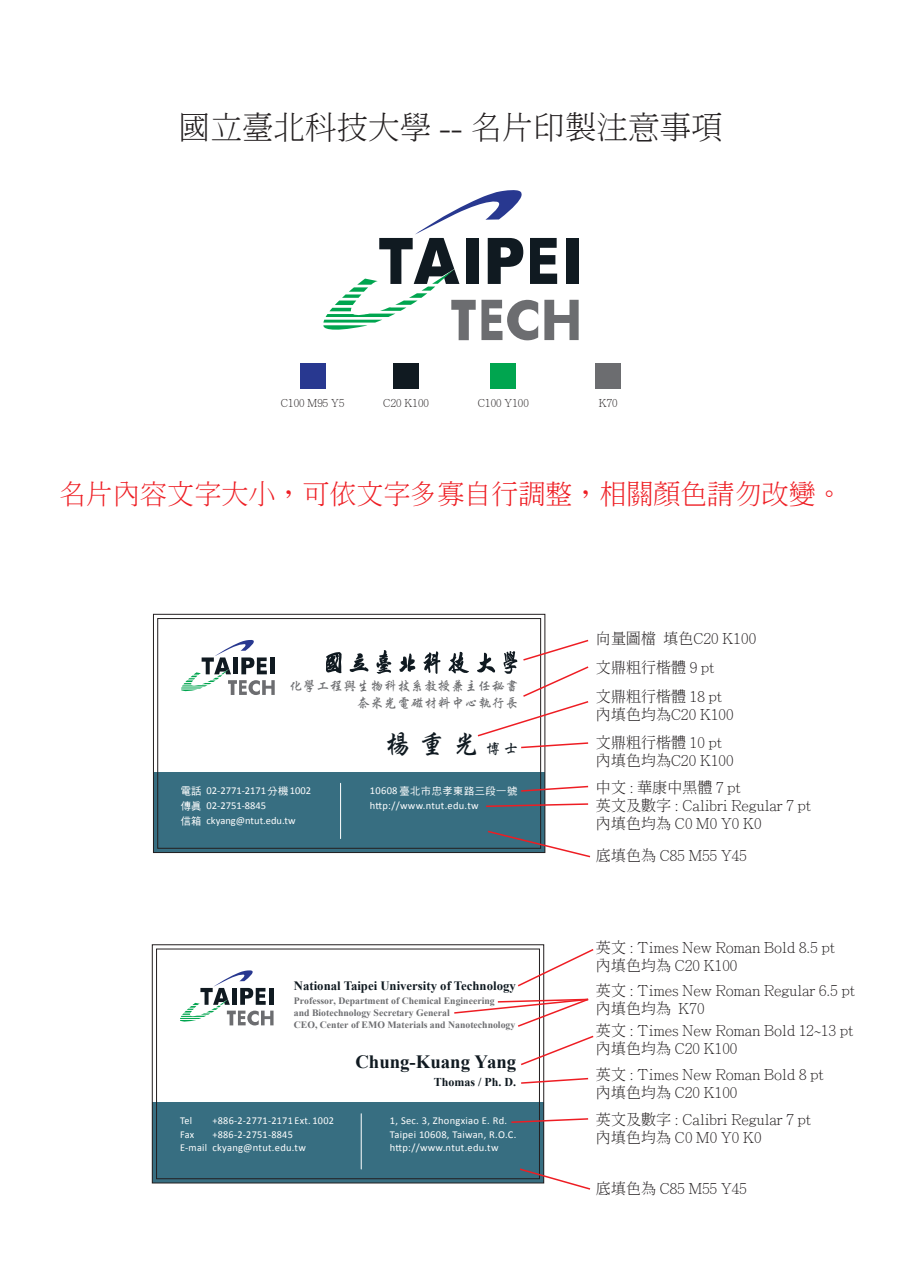
<style>
.page{position:relative;width:902px;height:1272px;background:#fff}
.page>*{position:absolute;margin:0;border:0;box-sizing:border-box;transform-origin:0 0}
.t1{font:300 31.5px "Adobe Ming Std";color:#231f20}
.t2{font:300 27px "Adobe Ming Std";color:#ee1d23}
.t3{font:27px "Singkai EG Bold Big 5";color:#101a21}
.t4{font:700 18.75px "Times New Roman";color:#101a21}
.t5{font:300 15px/18px "Adobe Ming Std";color:#231f20}
.t6{font:13.5px/16.2px "Singkai EG Bold Big 5";color:#6c6d70;text-align:right}
.t7{font:700 12.75px "Times New Roman";color:#101a21}
.t8{font:700 12px "Times New Roman";color:#101a21}
.t9{font:300 10.95px "Adobe Ming Std";color:#231f20}
.t10{font:10.5px/13.5px "Calibri";letter-spacing:.025em;color:#fff}
.t11{font:10.5px/15px "Calibri";color:#fff}
.t12{font:500 10.5px "Hei";letter-spacing:.025em;color:#fff}
.t13{font:700 9.75px/12px "Times New Roman";color:#6c6d70}
.s1{font-size:15px}
.s2{font-family:"Hei";font-weight:500}
.s3{font-family:"Calibri";font-weight:400}
</style>
<div class="page">
<svg style="left:323px;top:190px;width:255px;height:150px"></svg>
<div style="left:300px;top:363px;width:25px;height:26px;background:#283890"></div>
<div style="left:393px;top:363px;width:26px;height:26px;background:#101a21"></div>
<div style="left:490px;top:363px;width:26px;height:26px;background:#00a54f"></div>
<div style="left:595px;top:363px;width:26px;height:26px;background:#6c6d70"></div>
<div style="left:153px;top:771px;width:392px;height:81px;background:#376e81"></div>
<div style="left:153px;top:614px;width:392px;height:238px;border:1px solid #231f20"></div>
<hr style="left:340px;top:783px;width:1px;height:55px;background:#fff">
<svg style="left:181px;top:640px;width:94px;height:55px"></svg>
<svg style="left:376px;top:650px;width:16px;height:24px"></svg>
<svg style="left:349px;top:653px;width:20px;height:19px"></svg>
<svg style="left:448px;top:651px;width:21px;height:22px"></svg>
<svg style="left:399px;top:651px;width:41px;height:23px"></svg>
<svg style="left:326px;top:652px;width:16px;height:21px"></svg>
<div style="left:157px;top:618px;width:384px;height:230px;border:1px solid #231f20"></div>
<div style="left:152px;top:1102px;width:391px;height:80px;background:#376e81"></div>
<div style="left:152px;top:944px;width:392px;height:239px;border:1px solid #231f20"></div>
<hr style="left:361px;top:1113px;width:1px;height:55px;background:#fff">
<svg style="left:180px;top:970px;width:93px;height:55px"></svg>
<svg style="left:477px;top:638px;width:112px;height:111px"></svg>
<svg style="left:521px;top:785px;width:68px;height:7px"></svg>
<svg style="left:486px;top:802px;width:103px;height:5px"></svg>
<svg style="left:486px;top:829px;width:105px;height:29px"></svg>
<svg style="left:516px;top:947px;width:78px;height:40px"></svg>
<svg style="left:454px;top:997px;width:135px;height:31px"></svg>
<svg style="left:521px;top:1076px;width:68px;height:8px"></svg>
<svg style="left:521px;top:1034px;width:73px;height:32px"></svg>
<svg style="left:511px;top:1117px;width:78px;height:6px"></svg>
<svg style="left:518px;top:1167px;width:73px;height:23px"></svg>
<h1 class="t1" style="left:179px;top:110px;width:545px">國立臺北科技大學 -- 名片印製注意事項</h1>
<p class="t9" style="left:281px;top:397px;width:65px">C100 M95 Y5</p>
<p class="t9" style="left:383px;top:397px;width:47px">C20 K100</p>
<p class="t9" style="left:477px;top:397px;width:53px">C100 Y100</p>
<p class="t9" style="left:598px;top:397px;width:21px">K70</p>
<h2 class="t2" style="left:59px;top:479px;width:784px">名片內容文字大小，可依文字多寡自行調整，相關顏色請勿改變。</h2>
<p class="t6" style="left:289px;top:678px;width:231px">化學工程與生物科技系教授兼主任秘書奈米光電磁材料中心執行長</p>
<h2 class="t3" style="left:384px;top:730px;width:135px">楊重光<span class="s1">博士</span></h2>
<p class="t11" style="left:181px;top:783px;width:132px"><span class="s2">電話</span> 02-2771-2171<span class="s2">分機</span>1002<span class="s2">傳真</span> 02-2751-8845<br><span class="s2">信箱</span> ckyang@ntut.edu.tw</p>
<p class="t12" style="left:370px;top:785px;width:149px"><span class="s3">10608</span> 臺北市忠孝東路三段一號</p>
<p class="t10" style="left:370px;top:798px;width:110px">http://www.ntut.edu.tw</p>
<p class="t7" style="left:294px;top:977px;width:223px">National Taipei University of Technology</p>
<p class="t13" style="left:294px;top:994px;width:223px">Professor, Department of Chemical Engineering<br>and Biotechnology Secretary General<br>CEO, Center of EMO Materials and Nanotechnology</p>
<p class="t4" style="left:355px;top:1048px;width:162px">Chung-Kuang Yang</p>
<p class="t10" style="left:180px;top:1113px;width:13px">Tel</p>
<p class="t10" style="left:212px;top:1113px;width:123px">+886-2-2771-2171 Ext. 1002</p>
<p class="t10" style="left:180px;top:1127px;width:16px">Fax</p>
<p class="t10" style="left:180px;top:1127px;width:127px;text-indent:32px">+886-2-2751-8845<br>E-mail ckyang@ntut.edu.tw</p>
<p class="t8" style="left:434px;top:1073px;width:84px">Thomas / Ph. D.</p>
<p class="t10" style="left:390px;top:1113px;width:128px">1, Sec. 3, Zhongxiao E. Rd.<br>Taipei 10608, Taiwan, R.O.C. http://www.ntut.edu.tw</p>
<p class="t5" style="left:596px;top:629px;width:162px">向量圖檔 填色C20 K100</p>
<p class="t5" style="left:596px;top:653px;width:128px;line-height:28.5px">文鼎粗行楷體 9 pt文鼎粗行楷體 18 pt</p>
<p class="t5" style="left:596px;top:704px;width:139px">內填色均為C20 K100</p>
<p class="t5" style="left:596px;top:732px;width:139px">文鼎粗行楷體 10 pt內填色均為C20 K100</p>
<p class="t5" style="left:596px;top:778px;width:217px">中文 : 華康中黑體 7 pt<br>英文及數字 : Calibri Regular 7 pt內填色均為 C0 M0 Y0 K0</p>
<p class="t5" style="left:596px;top:846px;width:153px">底填色為 C85 M55 Y45</p>
<p class="t5" style="left:596px;top:938px;width:241px">英文 : Times New Roman Bold 8.5 pt內填色均為 C20 K100</p>
<p class="t5" style="left:596px;top:981px;width:261px">英文 : Times New Roman Regular 6.5 pt內填色均為 K70</p>
<p class="t5" style="left:596px;top:1021px;width:259px">英文 : Times New Roman Bold 12~13 pt內填色均為 C20 K100</p>
<p class="t5" style="left:596px;top:1064px;width:229px">英文 : Times New Roman Bold 8 pt內填色均為 C20 K100</p>
<p class="t5" style="left:596px;top:1110px;width:217px">英文及數字 : Calibri Regular 7 pt內填色均為 C0 M0 Y0 K0</p>
<p class="t5" style="left:596px;top:1178px;width:153px">底填色為 C85 M55 Y45</p>
</div>
